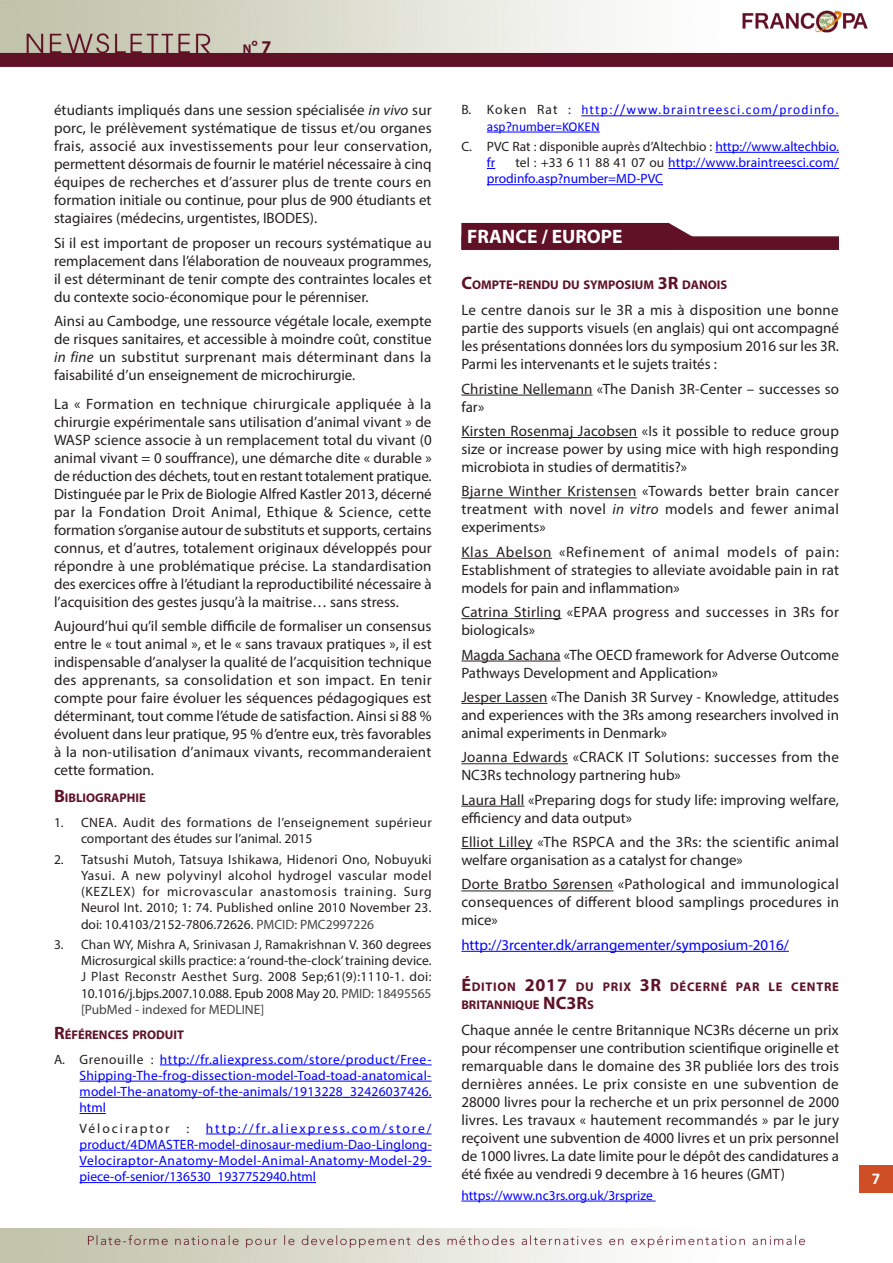
<style>
.page{position:relative;width:893px;height:1263px;background:#fff}
.page>*{position:absolute;margin:0;border:0;box-sizing:border-box;transform-origin:0 0}
.t1{font:700 19.5px "Myriad Pro";color:#fff}
.t2{font:700 18px "Myriad Pro";color:#5f1226}
.t3{font:700 16.5px "Calibri";color:#fff}
.t4{font:15px/18px "Myriad Pro";color:#231f20;text-align:justify}
.t5{font:15px/18px "Myriad Pro";letter-spacing:.02em;color:#231f20}
.t6{font:15px/18px "Myriad Pro";letter-spacing:.025em;color:#231f20}
.lien_hypertexte{font:15px "Myriad Pro";color:#00f}
.t7{font:13.5px/16.2px "Myriad Pro";color:#231f20;text-align:justify}
.titre{font:13.5px/16.2px "Myriad Pro";letter-spacing:.005em;color:#00f;text-align:justify}
.t8{font:13.5px/16.2px "Myriad Pro";letter-spacing:.03em;color:#231f20}
.t9{font:13.5px/16.2px "Calibri";letter-spacing:.08em;color:#00f}
.titre-2{font:700 12.6px "Myriad Pro";color:#5f1226}
.titre-3{font:700 12.6px/18px "Myriad Pro";letter-spacing:.06em;color:#5f1226}
.s1{font-size:12.6px}
.s2{font-style:italic}
.s3{font-size:18px}
.s4{color:#454545}
.s5{color:#262626}
.s6{color:#231f20}
.s7{font-family:"Myriad Pro";color:#231f20}
.s8{color:#00f}
</style>
<div class="page">
<img style="left:0;top:0;width:893px;height:1263px">
<div style="left:859px;top:1165px;width:34px;height:27px;background:#d04e25"></div>
<hr style="left:160px;top:1064px;width:272px;height:1px;background:#00f">
<hr style="left:80px;top:1081px;width:352px;height:1px;background:#00f">
<hr style="left:80px;top:1097px;width:352px;height:1px;background:#00f">
<svg style="left:80px;top:1113px;width:26px;height:1px"></svg>
<hr style="left:206px;top:1133px;width:226px;height:1px;background:#00f">
<hr style="left:80px;top:1150px;width:352px;height:1px;background:#00f">
<hr style="left:80px;top:1166px;width:352px;height:1px;background:#00f">
<hr style="left:80px;top:1182px;width:236px;height:1px;background:#00f">
<hr style="left:581px;top:115px;width:258px;height:1px;background:#00f">
<hr style="left:487px;top:132px;width:113px;height:1px;background:#00f">
<hr style="left:715px;top:152px;width:124px;height:1px;background:#00f">
<hr style="left:668px;top:168px;width:171px;height:1px;background:#00f">
<hr style="left:487px;top:184px;width:176px;height:1px;background:#00f">
<div style="left:461px;top:236px;width:378px;height:14px;background:#601126;border:2px solid #601126"></div>
<svg style="left:667px;top:221px;width:30px;height:18px"></svg>
<div style="left:462px;top:224px;width:206px;height:25px;background:#601126"></div>
<div style="left:461px;top:223px;width:208px;height:26px;border:2px solid #601126"></div>
<hr style="left:461px;top:395px;width:132px;height:1px;background:#231f20">
<hr style="left:461px;top:437px;width:176px;height:1px;background:#231f20">
<hr style="left:461px;top:497px;width:176px;height:1px;background:#231f20">
<hr style="left:461px;top:558px;width:91px;height:1px;background:#231f20">
<hr style="left:461px;top:618px;width:101px;height:1px;background:#231f20">
<hr style="left:461px;top:661px;width:100px;height:1px;background:#231f20">
<hr style="left:461px;top:703px;width:86px;height:1px;background:#231f20">
<hr style="left:461px;top:763px;width:107px;height:1px;background:#231f20">
<hr style="left:461px;top:806px;width:63px;height:1px;background:#231f20">
<hr style="left:461px;top:848px;width:72px;height:1px;background:#231f20">
<hr style="left:461px;top:890px;width:152px;height:1px;background:#231f20">
<hr style="left:461px;top:951px;width:328px;height:1px;background:#00f">
<hr style="left:461px;top:1201px;width:195px;height:1px;background:#00f">
<p class="t2" style="left:243px;top:35px;width:30px"><span class="s1">N</span>° 7</p>
<p class="t4" style="left:54px;top:101px;width:379px">étudiants impliqués dans une session spécialisée <span class="s2">in vivo</span> sur porc, le prélèvement systématique de tissus et/ou organes frais, associé aux investissements pour leur conservation, permettent désormais de fournir le matériel nécessaire à cinq équipes de recherches et d’assurer plus de trente cours en formation initiale ou continue, pour plus de 900 étudiants et stagiaires (médecins, urgentistes, IBODES).</p>
<p class="t4" style="left:54px;top:234px;width:379px">Si il est important de proposer un recours systématique au remplacement dans l’élaboration de nouveaux programmes, il est déterminant de tenir compte des contraintes locales et du contexte socio-économique pour le pérenniser.</p>
<p class="t4" style="left:54px;top:312px;width:379px">Ainsi au Cambodge, une ressource végétale locale, exempte de risques sanitaires, et accessible à moindre coût, constitue <span class="s2">in fine</span> un substitut surprenant mais déterminant dans la faisabilité d’un enseignement de microchirurgie.</p>
<p class="t4" style="left:54px;top:395px;width:379px">La « Formation en technique chirurgicale appliquée à la chirurgie expérimentale sans utilisation d’animal vivant » de WASP science associe à un remplacement total du vivant (0 animal vivant = 0 souffrance), une démarche dite « durable » de réduction des déchets, tout en restant totalement pratique.<br>Distinguée par le Prix de Biologie Alfred Kastler 2013, décerné par la Fondation Droit Animal, Ethique &amp; Science, cette formation s’organise autour de substituts et supports, certains connus, et d’autres, totalement originaux développés pour répondre à une problématique précise. La standardisation des exercices offre à l’étudiant la reproductibilité nécessaire à l’acquisition des gestes jusqu’à la maitrise… sans stress.</p>
<p class="t4" style="left:54px;top:617px;width:379px">Aujourd’hui qu’il semble difficile de formaliser un consensus entre le « tout animal », et le « sans travaux pratiques », il est indispensable d’analyser la qualité de l’acquisition technique des apprenants, sa consolidation et son impact. En tenir compte pour faire évoluer les séquences pédagogiques est déterminant, tout comme l’étude de satisfaction. Ainsi si 88 % évoluent dans leur pratique, 95 % d’entre eux, très favorables à la non-utilisation d’animaux vivants, recommanderaient cette formation.</p>
<p class="titre-2" style="left:54px;top:790px;width:93px"><span class="s3">B</span>IBLIOGRAPHIE</p>
<p class="t8" style="left:81px;top:814px;width:352px;text-indent:-27px">1. CNEA. Audit des formations de l’enseignement supérieur comportant des études sur l’animal. 2015</p>
<p class="t7" style="left:81px;top:851px;width:352px;text-indent:-27px">2. Tatsushi Mutoh, Tatsuya Ishikawa, Hidenori Ono, Nobuyuki Yasui. A new polyvinyl alcohol hydrogel vascular model (KEZLEX) for microvascular anastomosis training. Surg Neurol Int. 2010; 1: 74. Published online 2010 November 23. doi: 10.4103/2152-7806.72626. <span class="s4">PMCID: PMC2997226</span></p>
<p class="t7" style="left:81px;top:936px;width:352px;text-indent:-27px"><span class="s5">3. Chan WY</span>, <span class="s5">Mishra A</span>, <span class="s5">Srinivasan J</span>, <span class="s5">Ramakrishnan V</span>. 360 degrees Microsurgical skills practice: a ‘round-the-clock’ training device.<br><span class="s5">J Plast Reconstr Aesthet Surg.</span> 2008 Sep;61(9):1110-1. doi:<br>10.1016/j.bjps.2007.10.088. Epub 2008 May 20. <span class="s4">PMID: 18495565 [PubMed - indexed for MEDLINE]</span></p>
<p class="titre-2" style="left:54px;top:1026px;width:131px"><span class="s3">R</span>ÉFÉRENCES PRODUIT</p>
<p class="titre" style="left:80px;top:1051px;width:354px;text-indent:-26px"><span class="s6">A. Grenouille :</span> http://fr.aliexpress.com/store/product/Free-Shipping-The-frog-dissection-model-Toad-toad-anatomical&shy;model-The-anatomy-of-the-animals/1913228_32426037426. html</p>
<p class="titre" style="left:80px;top:1120px;width:354px"><span class="s6">Vélociraptor :</span> http://fr.aliexpress.com/store/ product/4DMASTER-model-dinosaur-medium-Dao-Linglong-Velociraptor-Anatomy-Model-Animal-Anatomy-Model-29- piece-of-senior/136530_1937752940.html</p>
<p class="t9" style="left:487px;top:102px;width:354px;text-indent:-26px"><span class="s7">B. Koken Rat :</span> http://www.braintreesci.com/prodinfo. asp?number=KOKEN</p>
<p class="t7" style="left:487px;top:138px;width:354px;text-indent:-26px">C. PVC Rat : disponible auprès d’Altechbio : <span class="s8">http://www.altechbio. fr</span></p>
<p class="titre" style="left:487px;top:154px;width:353px;text-indent:28px"><span class="s6">tel : +33 6 11 88 41 07 ou</span> http://www.braintreesci.com/ prodinfo.asp?number=MD-PVC</p>
<p class="t1" style="left:467px;top:224px;width:157px">FRANCE / EUROPE</p>
<p class="titre-2" style="left:461px;top:276px;width:267px"><span class="s3">C</span>OMPTE<span class="s3">-</span>RENDU DU SYMPOSIUM <span class="s3">3R</span> DANOIS</p>
<p class="t4" style="left:461px;top:301px;width:379px">Le centre danois sur le 3R a mis à disposition une bonne partie des supports visuels (en anglais) qui ont accompagné les présentations données lors du symposium 2016 sur les 3R.<br>Parmi les intervenants et le sujets traités :</p>
<p class="t4" style="left:461px;top:379px;width:379px">Christine Nellemann «The Danish 3R-Center – successes so far»</p>
<p class="t4" style="left:461px;top:422px;width:379px">Kirsten Rosenmaj Jacobsen «Is it possible to reduce group size or increase power by using mice with high responding microbiota in studies of dermatitis?»</p>
<p class="t4" style="left:461px;top:482px;width:379px">Bjarne Winther Kristensen «Towards better brain cancer treatment with novel <span class="s2">in vitro</span> models and fewer animal experiments»</p>
<p class="t4" style="left:461px;top:542px;width:379px">Klas Abelson «Refinement of animal models of pain:<br>Establishment of strategies to alleviate avoidable pain in rat models for pain and inflammation»</p>
<p class="t6" style="left:461px;top:603px;width:379px">Catrina Stirling «EPAA progress and successes in 3Rs for biologicals»</p>
<p class="t4" style="left:461px;top:645px;width:379px">Magda Sachana «The OECD framework for Adverse Outcome<br>Pathways Development and Application»</p>
<p class="t4" style="left:461px;top:688px;width:379px">Jesper Lassen «The Danish 3R Survey - Knowledge, attitudes and experiences with the 3Rs among researchers involved in animal experiments in Denmark»</p>
<p class="t5" style="left:461px;top:748px;width:379px">Joanna Edwards «CRACK IT Solutions: successes from the<br>NC3Rs technology partnering hub»</p>
<p class="t4" style="left:461px;top:790px;width:379px">Laura Hall «Preparing dogs for study life: improving welfare, efficiency and data output»</p>
<p class="t5" style="left:461px;top:833px;width:379px">Elliot Lilley «The RSPCA and the 3Rs: the scientific animal welfare organisation as a catalyst for change»</p>
<p class="t4" style="left:461px;top:875px;width:379px">Dorte Bratbo Sørensen «Pathological and immunological consequences of different blood samplings procedures in mice»</p>
<p class="lien_hypertexte" style="left:461px;top:935px;width:329px">http://3rcenter.dk/arrangementer/symposium-2016/</p>
<p class="titre-3" style="left:461px;top:977px;width:379px"><span class="s3">É</span>DITION <span class="s3">2017</span> DU PRIX <span class="s3">3R</span> DÉCERNÉ PAR LE CENTRE<br>BRITANNIQUE <span class="s3">NC3R</span>S</p>
<p class="t4" style="left:461px;top:1021px;width:379px">Chaque année le centre Britannique NC3Rs décerne un prix pour récompenser une contribution scientifique originelle et remarquable dans le domaine des 3R publiée lors des trois dernières années. Le prix consiste en une subvention de 28000 livres pour la recherche et un prix personnel de 2000 livres. Les travaux « hautement recommandés » par le jury reçoivent une subvention de 4000 livres et un prix personnel de 1000 livres. La date limite pour le dépôt des candidatures a été fixée au vendredi 9 decembre à 16 heures (GMT)</p>
<p class="titre" style="left:461px;top:1187px;width:193px">https://www.nc3rs.org.uk/3rsprize</p>
<p class="t3" style="left:872px;top:1167px;width:10px">7</p>
</div>
